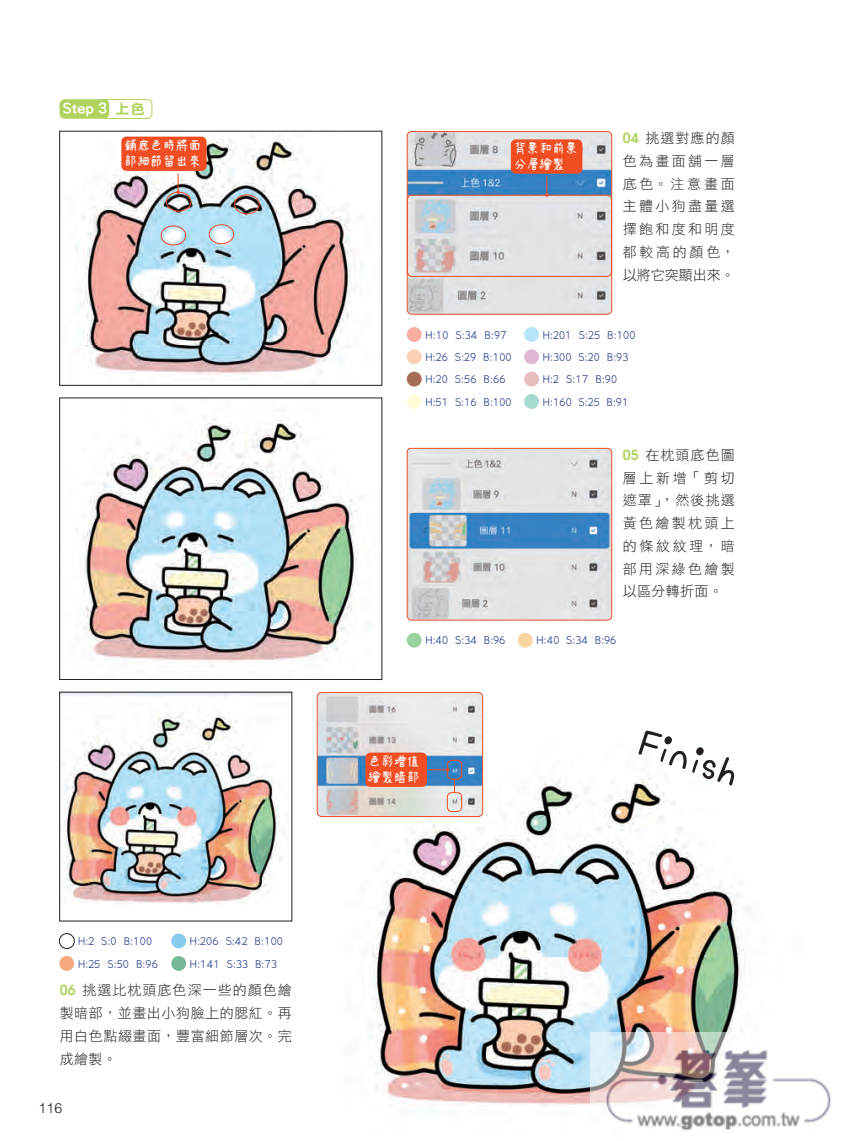
<style>
.page{position:relative;width:844px;height:1141px;background:#fff}
.page>*{position:absolute;margin:0;border:0;box-sizing:border-box;transform-origin:0 0}
.t1{font:42px "FZSJ RUGAQSAY";color:#231f20}
.t2{font:14px/22.8px "DF Hei Std W3";letter-spacing:.075em;color:#231f20;text-align:justify}
.t3{font:14px "FZLANTY CUJW GB1 0";color:#fff}
.t4{font:300 14px "Helvetica LT Std";color:#231f20}
.t5{font:600 13.12px/15.8px "Jason Handwriting 2";letter-spacing:-.025em;color:#fff}
.t6{font:12.25px "FZQUYS BOLD GB1 0";letter-spacing:.005em;color:#253f8e}
.s1{font-family:"DF Yuan Std W9";color:#b0d360}
.s2{font-family:"Avant Garde";font-weight:600;color:#b0d360}
</style>
<div class="page">
<img style="left:80px;top:409px;width:277px;height:258px">
<svg style="left:406px;top:447px;width:206px;height:174px;background:#c1ccd7"></svg>
<img style="left:62px;top:694px;width:228px;height:211px">
<img style="left:283px;top:742px;width:468px;height:364px">
<div style="left:60px;top:99px;width:49px;height:20px;background:#b0d360;border-radius:5px"></div>
<div style="left:97px;top:99px;width:55px;height:20px;border:1px solid #b0d360;border-radius:5px"></div>
<div style="left:61px;top:101px;width:48px;height:18px;background:#b0d360"></div>
<img style="left:406px;top:327px;width:15px;height:15px;border-radius:7px">
<img style="left:524px;top:327px;width:15px;height:15px;border-radius:7px">
<img style="left:406px;top:349px;width:15px;height:15px;border-radius:7px">
<img style="left:524px;top:349px;width:15px;height:15px;border-radius:7px">
<img style="left:406px;top:394px;width:15px;height:15px;border-radius:7px">
<img style="left:524px;top:394px;width:15px;height:15px;border-radius:7px">
<img style="left:406px;top:372px;width:15px;height:15px;border-radius:7px">
<img style="left:524px;top:372px;width:15px;height:15px;border-radius:7px">
<img style="left:517px;top:633px;width:15px;height:15px;border-radius:7px">
<img style="left:406px;top:633px;width:15px;height:15px;border-radius:7px">
<img style="left:59px;top:956px;width:15px;height:15px;border-radius:7px">
<img style="left:171px;top:956px;width:15px;height:15px;border-radius:7px">
<div style="left:59px;top:933px;width:15px;height:16px;border:1px solid #231f20;border-radius:50%"></div>
<img style="left:171px;top:933px;width:15px;height:15px;border-radius:7px">
<img style="left:76px;top:133px;width:286px;height:247px">
<div style="left:166px;top:192px;width:25px;height:20px;border:1px solid #f04d22;border-radius:50%"></div>
<div style="left:234px;top:194px;width:25px;height:20px;border:1px solid #f04d22;border-radius:50%"></div>
<div style="left:161px;top:226px;width:25px;height:19px;border:1px solid #f04d22;border-radius:50%"></div>
<div style="left:209px;top:224px;width:25px;height:20px;border:1px solid #f04d22;border-radius:50%"></div>
<div style="left:121px;top:137px;width:85px;height:34px;background:#f04d22;border-radius:5px"></div>
<svg style="left:176px;top:174px;width:4px;height:20px"></svg>
<svg style="left:406px;top:131px;width:206px;height:184px;background:#c7c1c8"></svg>
<svg style="left:316px;top:692px;width:167px;height:125px;background:#cdbfc0"></svg>
<img style="left:590px;top:1033px;width:241px;height:98px">
<p class="t3" style="left:63px;top:101px;width:83px">Step 3 <span class="s1">上色</span></p>
<p class="t5" style="left:124px;top:138px;width:79px">鋪底色時將面部細節留出來</p>
<p class="t6" style="left:78px;top:935px;width:76px">H:2 S:0 B:100</p>
<p class="t6" style="left:189px;top:935px;width:95px">H:206 S:42 B:100</p>
<p class="t6" style="left:78px;top:957px;width:82px">H:25 S:50 B:96</p>
<p class="t6" style="left:189px;top:957px;width:89px">H:141 S:33 B:73</p>
<p class="t2" style="left:60px;top:979px;width:234px"><span class="s2">06</span> 挑選比枕頭底色深一些的顏色繪製暗部，並畫出小狗臉上的腮紅。再用白色點綴畫面，豐富細節層次。完成繪製。</p>
<p class="t4" style="left:38px;top:1100px;width:25px">116</p>
<p class="t5" style="left:513px;top:141px;width:66px">背景和前景分層繪製</p>
<p class="t2" style="left:622px;top:127px;width:113px"><span class="s2">04</span> 挑選對應的顏色為畫面舖一層底色。注意畫面主體小狗盡量選擇飽和度和明度都較高的顏色，以將它突顯出來。</p>
<p class="t6" style="left:425px;top:328px;width:83px">H:10 S:34 B:97</p>
<p class="t6" style="left:542px;top:328px;width:95px">H:201 S:25 B:100</p>
<p class="t6" style="left:425px;top:350px;width:88px">H:26 S:29 B:100</p>
<p class="t6" style="left:542px;top:350px;width:87px">H:300 S:20 B:93</p>
<p class="t6" style="left:425px;top:395px;width:88px">H:51 S:16 B:100</p>
<p class="t6" style="left:542px;top:395px;width:87px">H:160 S:25 B:91</p>
<p class="t6" style="left:425px;top:373px;width:82px">H:20 S:56 B:66</p>
<p class="t6" style="left:542px;top:373px;width:76px">H:2 S:17 B:90</p>
<p class="t2" style="left:622px;top:443px;width:113px"><span class="s2">05</span> 在枕頭底色圖層上新增「剪切遮罩」，然後挑選黃色繪製枕頭上的條紋紋理，暗部用深綠色繪製以區分轉折面。</p>
<p class="t6" style="left:425px;top:634px;width:82px">H:40 S:34 B:96</p>
<p class="t6" style="left:536px;top:634px;width:82px">H:40 S:34 B:96</p>
<p class="t5" style="left:368px;top:754px;width:53px">色彩增值繪製暗部</p>
<h1 class="t1" style="left:647px;top:718px;width:104px;rotate:19deg">Finish</h1>
</div>
